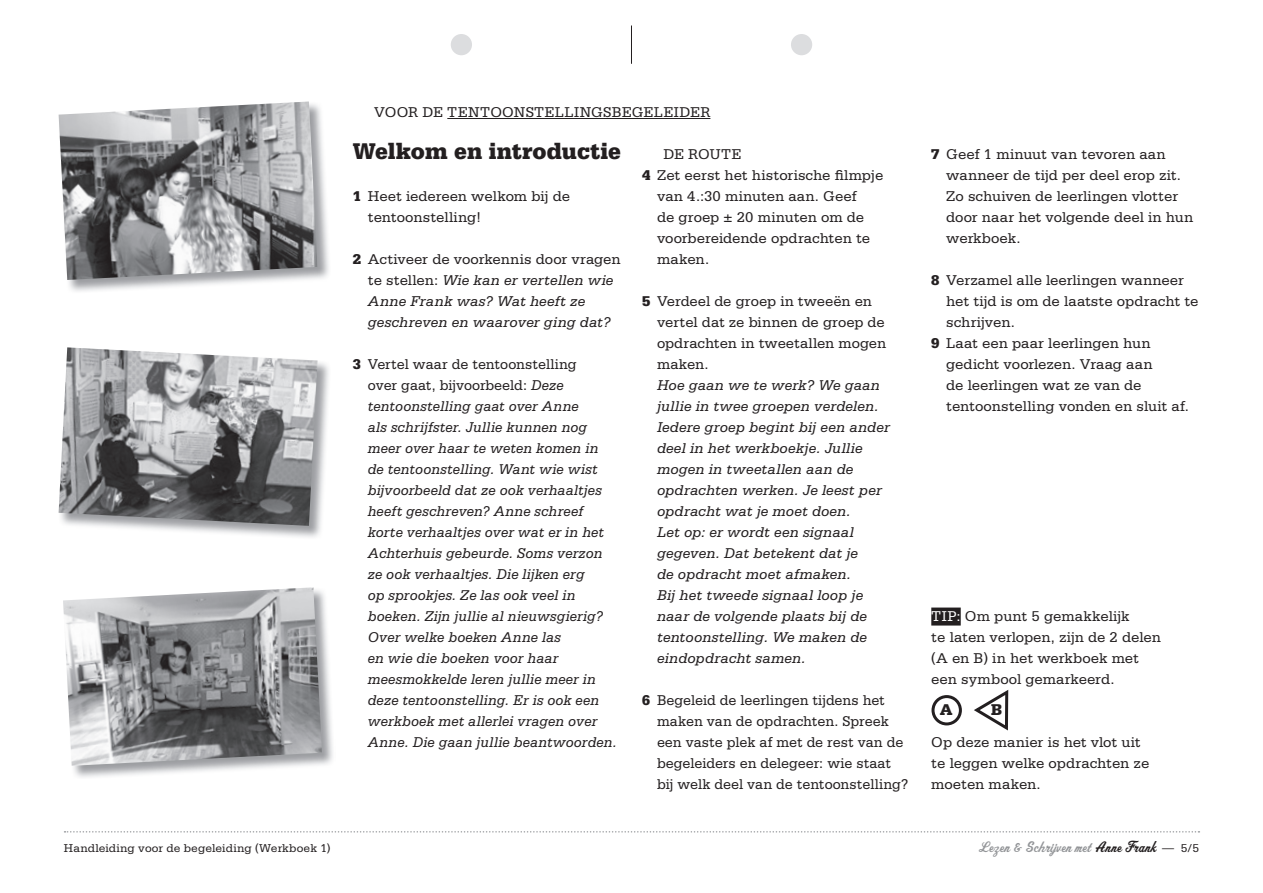
<style>
.page{position:relative;width:1263px;height:893px;background:#fff}
.page>*{position:absolute;margin:0;border:0;box-sizing:border-box;transform-origin:0 0}
.t1{font:900 24px "Serifa Std";color:#231f20;scale:.96 1}
.t2{font:16.5px "OPTI Sport Script";letter-spacing:.005em;color:#939598}
.t3{font:900 16.5px "Serifa Std";color:#231f20}
.t4{font:15px/21px "Serifa Std";color:#231f20}
.t5{font:italic 15px/21px "Serifa Std";letter-spacing:.01em;color:#231f20;scale:.96 1}
.t6{font:italic 15px/21px "Serifa Std";letter-spacing:.01em;color:#231f20}
.t7{font:15px/21px "Serifa Std";color:#231f20;scale:.96 1}
.t8{font:15px "Serifa Std";letter-spacing:.02em;color:#231f20}
.t9{font:12px "Serifa Std";letter-spacing:.005em;color:#231f20}
.s1{font-weight:900}
.s2{font-weight:900;font-style:normal}
.s3{font-style:normal}
.s4{color:#fff}
.s5{color:#231f20}
.s6{font-family:"Serifa Std";font-size:12px;color:#231f20}
</style>
<div class="page">
<svg style="left:65px;top:831px;width:1134px;height:2px"></svg>
<div style="left:451px;top:34px;width:21px;height:21px;background:#dcdddf;border-radius:50%"></div>
<div style="left:791px;top:34px;width:21px;height:21px;background:#dcdddf;border-radius:50%"></div>
<hr style="left:631px;top:26px;width:1px;height:38px;background:#231f20">
<div style="left:931px;top:608px;width:30px;height:18px;background:#231f20"></div>
<img style="left:58px;top:107px;width:271px;height:184px">
<img style="left:59px;top:101px;width:259px;height:179px">
<img style="left:58px;top:362px;width:271px;height:175px">
<img style="left:59px;top:347px;width:259px;height:179px">
<img style="left:74px;top:593px;width:259px;height:184px">
<img style="left:63px;top:587px;width:259px;height:179px">
<hr style="left:447px;top:118px;width:263px;height:1px;background:#231f20">
<div style="left:931px;top:695px;width:31px;height:30px;border:3px solid #231f20;border-radius:50%"></div>
<svg style="left:974px;top:689px;width:35px;height:42px"></svg>
<p class="t8" style="left:374px;top:104px;width:338px">VOOR DE TENTOONSTELLINGSBEGELEIDER</p>
<h1 class="t1" style="left:353px;top:137px;width:281px">Welkom en introductie</h1>
<p class="t4" style="left:368px;top:186px;width:204px;text-indent:-15px"><span class="s1">1</span> Heet iedereen welkom bij de tentoonstelling!</p>
<p class="t6" style="left:368px;top:249px;width:254px;text-indent:-15px"><span class="s2">2</span> <span class="s3">Activeer de voorkennis door vragen te stellen:</span> Wie kan er vertellen wie Anne Frank was? Wat heeft ze geschreven en waarover ging dat?</p>
<p class="t5" style="left:368px;top:354px;width:261px;text-indent:-15px"><span class="s2">3</span> <span class="s3">Vertel waar de tentoonstelling<br>over gaat, bijvoorbeeld:</span> Deze tentoonstelling gaat over Anne<br>als schrijfster. Jullie kunnen nog meer over haar te weten komen in de tentoonstelling. Want wie wist bijvoorbeeld dat ze ook verhaaltjes heeft geschreven? Anne schreef korte verhaaltjes over wat er in het Achterhuis gebeurde. Soms verzon ze ook verhaaltjes. Die lijken erg<br>op sprookjes. Ze las ook veel in boeken. Zijn jullie al nieuwsgierig?<br>Over welke boeken Anne las<br>en wie die boeken voor haar meesmokkelde leren jullie meer in deze tentoonstelling. Er is ook een werkboek met allerlei vragen over Anne. Die gaan jullie beantwoorden.</p>
<p class="t4" style="left:663px;top:144px;width:80px">DE ROUTE</p>
<p class="t4" style="left:642px;top:165px;width:243px"><span class="s1">4</span> Zet eerst het historische filmpje</p>
<p class="t4" style="left:657px;top:186px;width:201px">van 4.:30 minuten aan. Geef</p>
<p class="t4" style="left:657px;top:207px;width:209px">de groep ± 20 minuten om de</p>
<p class="t4" style="left:657px;top:228px;width:215px">voorbereidende opdrachten te</p>
<p class="t4" style="left:657px;top:249px;width:54px">maken.</p>
<p class="t4" style="left:657px;top:291px;width:231px;text-indent:-15px"><span class="s1">5</span> Verdeel de groep in tweeën en vertel dat ze binnen de groep de opdrachten in tweetallen mogen maken.</p>
<p class="t6" style="left:657px;top:375px;width:234px">Hoe gaan we te werk? We gaan jullie in twee groepen verdelen.<br>Iedere groep begint bij een ander deel in het werkboekje. Jullie mogen in tweetallen aan de opdrachten werken. Je leest per opdracht wat je moet doen.<br>Let op: er wordt een signaal gegeven. Dat betekent dat je<br>de opdracht moet afmaken.<br>Bij het tweede signaal loop je naar de volgende plaats bij de tentoonstelling. We maken de eindopdracht samen.</p>
<p class="t7" style="left:657px;top:690px;width:263px;text-indent:-15px"><span class="s1">6</span> Begeleid de leerlingen tijdens het maken van de opdrachten. Spreek een vaste plek af met de rest van de begeleiders en delegeer: wie staat bij welk deel van de tentoonstelling?</p>
<p class="t4" style="left:946px;top:144px;width:249px;text-indent:-15px"><span class="s1">7</span> Geef 1 minuut van tevoren aan wanneer de tijd per deel erop zit.<br>Zo schuiven de leerlingen vlotter door naar het volgende deel in hun werkboek.</p>
<p class="t4" style="left:931px;top:270px;width:254px"><span class="s1">8</span> Verzamel alle leerlingen wanneer</p>
<p class="t4" style="left:946px;top:291px;width:254px">het tijd is om de laatste opdracht te</p>
<p class="t4" style="left:946px;top:312px;width:70px">schrijven.</p>
<p class="t4" style="left:931px;top:333px;width:221px"><span class="s1">9</span> Laat een paar leerlingen hun</p>
<p class="t4" style="left:946px;top:354px;width:208px">gedicht voorlezen. Vraag aan</p>
<p class="t4" style="left:946px;top:375px;width:197px">de leerlingen wat ze van de</p>
<p class="t4" style="left:946px;top:396px;width:244px">tentoonstelling vonden en sluit af.</p>
<p class="t4" style="left:931px;top:606px;width:231px"><span class="s4">TIP:</span> Om punt 5 gemakkelijk<br>te laten verlopen, zijn de 2 delen (A en B) in het werkboek met een symbool gemarkeerd.</p>
<p class="t3" style="left:940px;top:700px;width:14px">A</p>
<p class="t3" style="left:991px;top:700px;width:13px">B</p>
<p class="t4" style="left:931px;top:732px;width:220px">Op deze manier is het vlot uit te leggen welke opdrachten ze moeten maken.</p>
<p class="t9" style="left:64px;top:841px;width:268px">Handleiding voor de begeleiding (Werkboek 1)</p>
<p class="t2" style="left:977px;top:837px;width:223px">Lezen &amp; Schrijven met <span class="s5">Anne Frank</span> <span class="s6">— 5/5</span></p>
</div>
